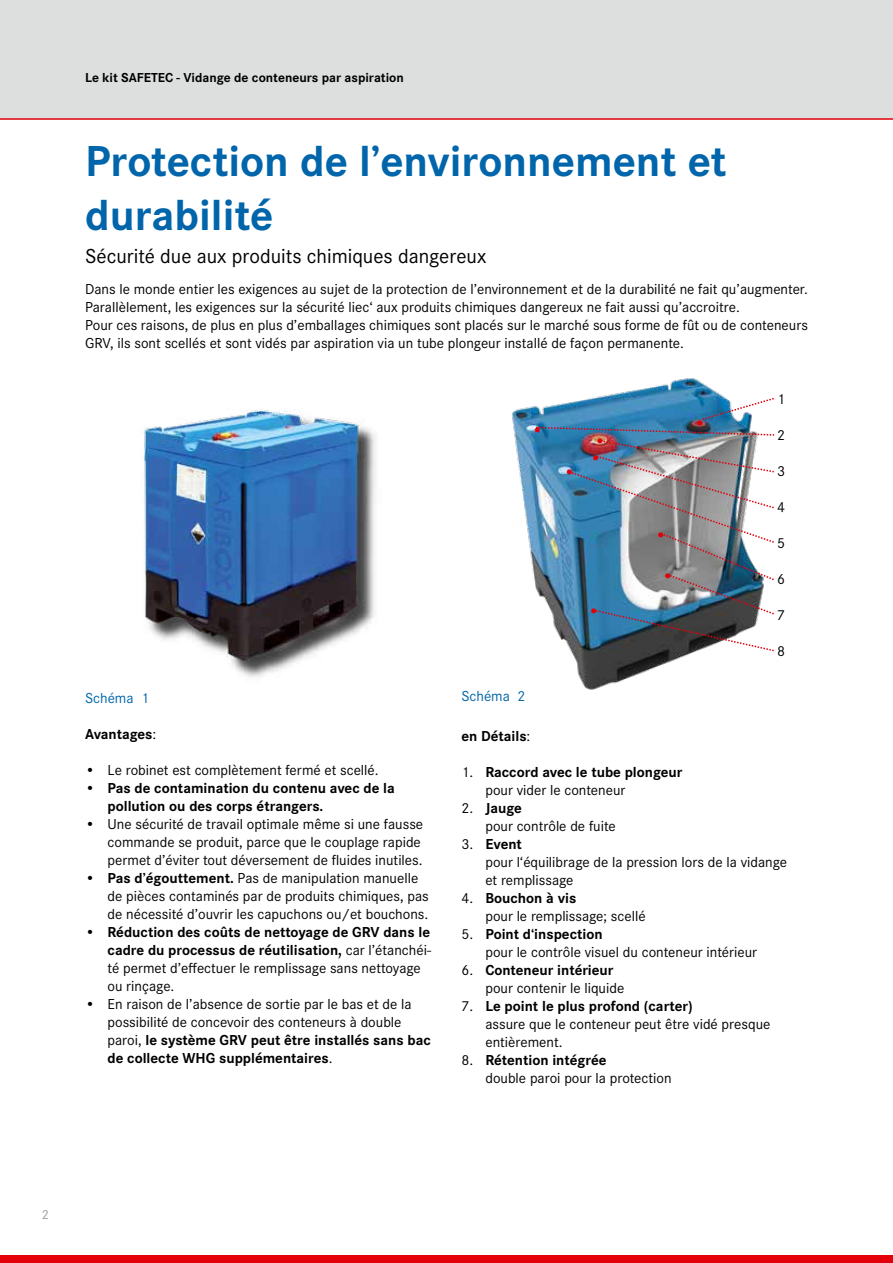
<style>
.page{position:relative;width:893px;height:1263px;background:#fff}
.page>*{position:absolute;margin:0;border:0;box-sizing:border-box;transform-origin:0 0}
.t1{font:700 45px/54px "Corporate S";color:#0065aa}
.t2{font:21px "Corporate S";color:#000}
.t3{font:18px "Corporate S";color:#e3000b}
.t4{font:15px/18px "Corporate S";color:#000}
.t5{font:700 15px/18px "Corporate S";color:#000}
.t6{font:15px "Corporate S";color:#0065aa}
.t7{font:700 13.5px "Corporate S";color:#000}
.t8{font:13.5px "Corporate S";color:#9c9c9d}
.s1{font-weight:400}
.s2{font-weight:700}
</style>
<div class="page">
<div style="left:0;top:0;width:893px;height:119px;background:#dddede"></div>
<div style="left:0;top:1255px;width:893px;height:8px;background:#e3000b"></div>
<hr style="left:0;top:118px;width:893px;height:2px;background:#e3000b">
<img style="left:512px;top:378px;width:213px;height:312px">
<img style="left:144px;top:410px;width:232px;height:267px">
<img style="left:534px;top:397px;width:241px;height:255px">
<p class="t7" style="left:85px;top:70px;width:320px">Le kit SAFETEC - Vidange de conteneurs par aspiration</p>
<h1 class="t1" style="left:85px;top:136px;width:643px">Protection de l’environnement et durabilité</h1>
<h2 class="t2" style="left:85px;top:245px;width:403px">Sécurité due aux produits chimiques dangereux</h2>
<p class="t4" style="left:85px;top:280px;width:724px">Dans le monde entier les exigences au sujet de la protection de l’environnement et de la durabilité ne fait qu’augmenter.<br>Parallèlement, les exigences sur la sécurité liec‘ aux produits chimiques dangereux ne fait aussi qu’accroitre.<br>Pour ces raisons, de plus en plus d’emballages chimiques sont placés sur le marché sous forme de fût ou de conteneurs GRV, ils sont scellés et sont vidés par aspiration via un tube plongeur installé de façon permanente.</p>
<p class="t6" style="left:85px;top:690px;width:66px">Schéma 1</p>
<p class="t5" style="left:85px;top:725px;width:73px">Avantages<span class="s1">:</span></p>
<p class="t4" style="left:85px;top:761px;width:295px">• Le robinet est complètement fermé et scellé.</p>
<p class="t5" style="left:108px;top:779px;width:289px;text-indent:-22px"><span class="s1">•</span> Pas de contamination du contenu avec de la pollution ou des corps étrangers.</p>
<p class="t4" style="left:108px;top:815px;width:317px;text-indent:-22px">• Une sécurité de travail optimale même si une fausse commande se produit, parce que le couplage rapide permet d’éviter tout déversement de fluides inutiles.</p>
<p class="t4" style="left:108px;top:869px;width:323px;text-indent:-22px">• <span class="s2">Pas d’égouttement.</span> Pas de manipulation manuelle de pièces contaminés par de produits chimiques, pas de nécessité d’ouvrir les capuchons ou/et bouchons.</p>
<p class="t5" style="left:108px;top:923px;width:325px;text-indent:-22px"><span class="s1">•</span> Réduction des coûts de nettoyage de GRV dans le cadre du processus de réutilisation, <span class="s1">car l’étanchéi&shy;té permet d’effectuer le remplissage sans nettoyage ou rinçage.</span></p>
<p class="t4" style="left:108px;top:995px;width:325px;text-indent:-22px">• En raison de l’absence de sortie par le bas et de la possibilité de concevoir des conteneurs à double paroi, <span class="s2">le système GRV peut être installés sans bac de collecte WHG supplémentaires</span>.</p>
<p class="t3" style="left:531px;top:419px;width:14px">•</p>
<p class="t3" style="left:563px;top:462px;width:14px">•</p>
<p class="t3" style="left:594px;top:431px;width:14px">•</p>
<p class="t3" style="left:590px;top:447px;width:14px">•</p>
<p class="t3" style="left:588px;top:601px;width:14px">•</p>
<p class="t3" style="left:694px;top:412px;width:14px">•</p>
<p class="t3" style="left:655px;top:525px;width:14px">•</p>
<p class="t3" style="left:662px;top:566px;width:14px">•</p>
<p class="t4" style="left:777px;top:390px;width:9px">1</p>
<p class="t4" style="left:777px;top:426px;width:9px">2</p>
<p class="t4" style="left:777px;top:462px;width:9px">3</p>
<p class="t4" style="left:777px;top:498px;width:9px">4</p>
<p class="t4" style="left:777px;top:534px;width:9px">5</p>
<p class="t4" style="left:777px;top:570px;width:9px">6</p>
<p class="t4" style="left:777px;top:606px;width:9px">7</p>
<p class="t4" style="left:777px;top:642px;width:9px">8</p>
<p class="t6" style="left:461px;top:688px;width:66px">Schéma 2</p>
<p class="t5" style="left:461px;top:727px;width:71px">en Détails<span class="s1">:</span></p>
<p class="t5" style="left:485px;top:763px;width:199px;text-indent:-24px"><span class="s1">1.</span> Raccord avec le tube plongeur <span class="s1">pour vider le conteneur</span></p>
<p class="t4" style="left:485px;top:799px;width:132px;text-indent:-24px">2. <span class="s2">Jauge<br></span>pour contrôle de fuite</p>
<p class="t4" style="left:485px;top:835px;width:303px;text-indent:-24px">3. <span class="s2">Event<br></span>pour l‘équilibrage de la pression lors de la vidange et remplissage</p>
<p class="t4" style="left:485px;top:889px;width:162px;text-indent:-24px">4. <span class="s2">Bouchon à vis<br></span>pour le remplissage; scellé</p>
<p class="t4" style="left:485px;top:925px;width:273px;text-indent:-24px">5. <span class="s2">Point d‘inspection<br></span>pour le contrôle visuel du conteneur intérieur</p>
<p class="t4" style="left:485px;top:961px;width:140px;text-indent:-24px">6. <span class="s2">Conteneur intérieur </span>pour contenir le liquide</p>
<p class="t4" style="left:485px;top:997px;width:286px;text-indent:-24px">7. <span class="s2">Le point le plus profond (carter)<br></span>assure que le conteneur peut être vidé presque entièrement.</p>
<p class="t4" style="left:485px;top:1051px;width:188px;text-indent:-24px">8. <span class="s2">Rétention intégrée<br></span>double paroi pour la protection</p>
<p class="t8" style="left:42px;top:1206px;width:9px">2</p>
</div>
